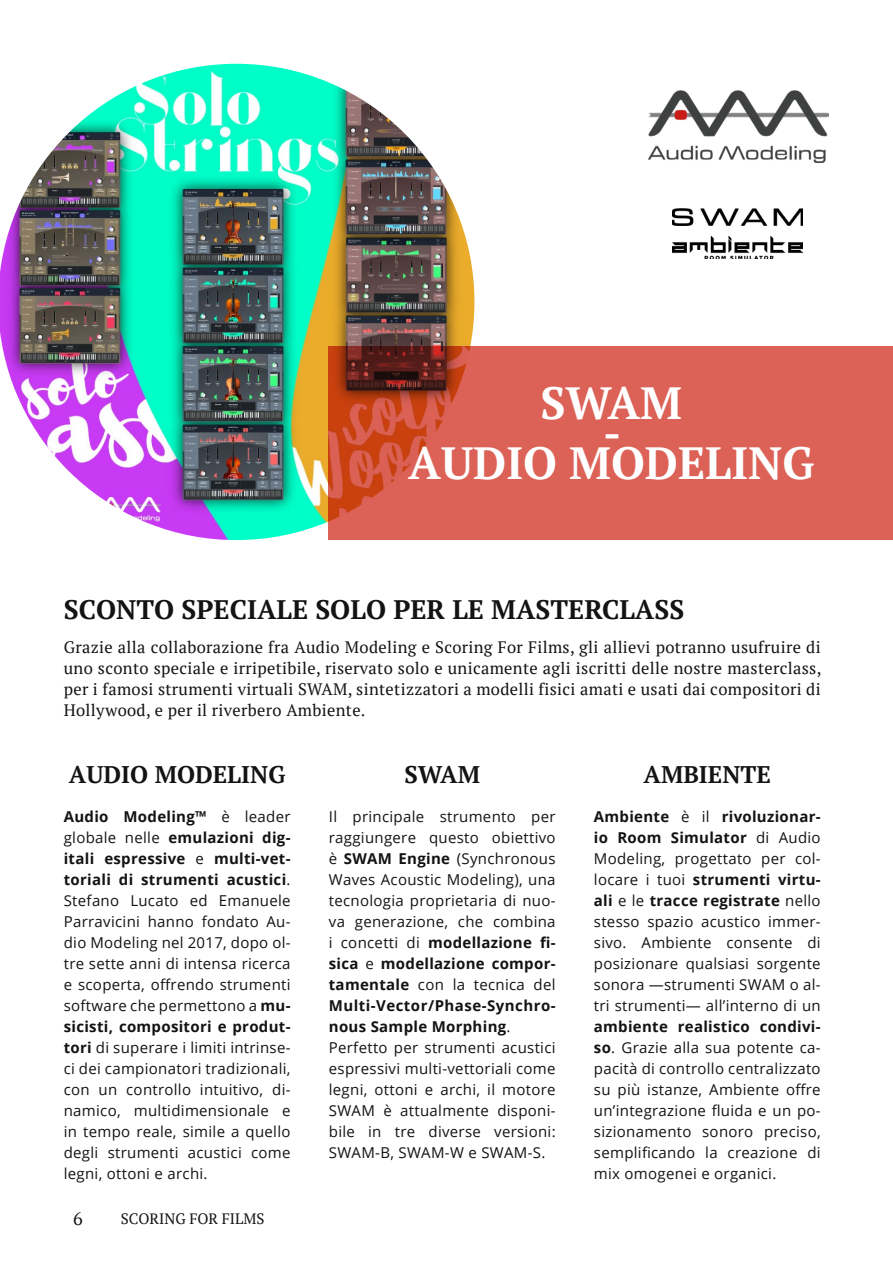
<style>
.page{position:relative;width:893px;height:1263px;background:#fff}
.page>*{position:absolute;margin:0;border:0;box-sizing:border-box;transform-origin:0 0}
.t1{font:700 45px "PT Serif";color:#fff}
.t2{font:700 26.7px "PT Serif";color:#131313}
.t3{font:700 24px "PT Serif";color:#131313}
.t4{font:18px "PT Serif";color:#131313}
.t5{font:16.5px/21px "PT Serif";letter-spacing:.02em;color:#131313;text-align:justify}
.t6{font:15px/21px "Open Sans";letter-spacing:.02em;color:#131313;text-align:justify}
.t7{font:15px "PT Serif";color:#131313}
.s1{font-weight:700}
</style>
<div class="page">
<img style="left:0;top:64px;width:474px;height:476px">
<div style="left:329px;top:347px;width:564px;height:193px;background:#dc6156"></div>
<img style="left:648px;top:91px;width:180px;height:72px">
<img style="left:672px;top:236px;width:130px;height:22px">
<img style="left:672px;top:208px;width:130px;height:18px">
<h1 class="t1" style="left:540px;top:373px;width:143px">SWAM</h1>
<h1 class="t1" style="left:603px;top:403px;width:20px">-</h1>
<h1 class="t1" style="left:408px;top:433px;width:407px">AUDIO MODELING</h1>
<h2 class="t2" style="left:64px;top:592px;width:622px">SCONTO SPECIALE SOLO PER LE MASTERCLASS</h2>
<p class="t5" style="left:64px;top:637px;width:759px">Grazie alla collaborazione fra Audio Modeling e Scoring For Films, gli allievi potranno usufruire di uno sconto speciale e irripetibile, riservato solo e unicamente agli iscritti delle nostre masterclass, per i famosi strumenti virtuali SWAM, sintetizzatori a modelli fisici amati e usati dai compositori di Hollywood, e per il riverbero Ambiente.</p>
<h3 class="t3" style="left:69px;top:759px;width:218px">AUDIO MODELING</h3>
<h3 class="t3" style="left:404px;top:759px;width:77px">SWAM</h3>
<h3 class="t3" style="left:644px;top:759px;width:129px">AMBIENTE</h3>
<p class="t6" style="left:594px;top:806px;width:228px"><span class="s1">Ambiente</span> è il <span class="s1">rivoluzionar&shy;io Room Simulator</span> di Audio Modeling, progettato per col&shy;locare i tuoi <span class="s1">strumenti virtu&shy;ali</span> e le <span class="s1">tracce registrate</span> nello stesso spazio acustico immer&shy;sivo. Ambiente consente di posizionare qualsiasi sorgente sonora —strumenti SWAM o al&shy;tri strumenti— all’interno di un</p>
<p class="t6" style="left:594px;top:1016px;width:228px"><span class="s1">ambiente realistico condivi&shy;so</span>. Grazie alla sua potente ca&shy;pacità di controllo centralizzato su più istanze, Ambiente offre un’integrazione fluida e un po&shy;sizionamento sonoro preciso, semplificando la creazione di mix omogenei e organici.</p>
<p class="t6" style="left:64px;top:806px;width:228px"><span class="s1">Audio Modeling™</span> è leader globale nelle <span class="s1">emulazioni dig&shy;itali espressive</span> e <span class="s1">multi-vet&shy;toriali di strumenti acustici</span>.<br>Stefano Lucato ed Emanuele Parravicini hanno fondato Au&shy;dio Modeling nel 2017, dopo ol&shy;tre sette anni di intensa ricerca e scoperta, offrendo strumenti software che permettono a <span class="s1">mu&shy;sicisti, compositori e produt&shy;tori</span> di superare i limiti intrinse&shy;ci dei campionatori tradizionali, con un controllo intuitivo, di&shy;namico, multidimensionale e in tempo reale, simile a quello degli strumenti acustici come legni, ottoni e archi.</p>
<p class="t6" style="left:329px;top:806px;width:228px;text-align:left">Il principale strumento per raggiungere questo obiettivo è <span class="s1">SWAM Engine</span> (Synchronous<br>Waves Acoustic Modeling), una tecnologia proprietaria di nuo&shy;va generazione, che combina i concetti di <span class="s1">modellazione fi&shy;sica</span> e <span class="s1">modellazione compor&shy;tamentale</span> con la tecnica del<br><span class="s1">Multi-Vector/Phase-Synchro&shy;nous Sample Morphing</span>.<br>Perfetto per strumenti acustici espressivi multi-vettoriali come legni, ottoni e archi, il motore<br>SWAM è attualmente disponi&shy;bile in tre diverse versioni:<br>SWAM-B, SWAM-W e SWAM-S.</p>
<p class="t4" style="left:73px;top:1206px;width:11px">6</p>
<p class="t7" style="left:121px;top:1209px;width:145px">SCORING FOR FILMS</p>
</div>
